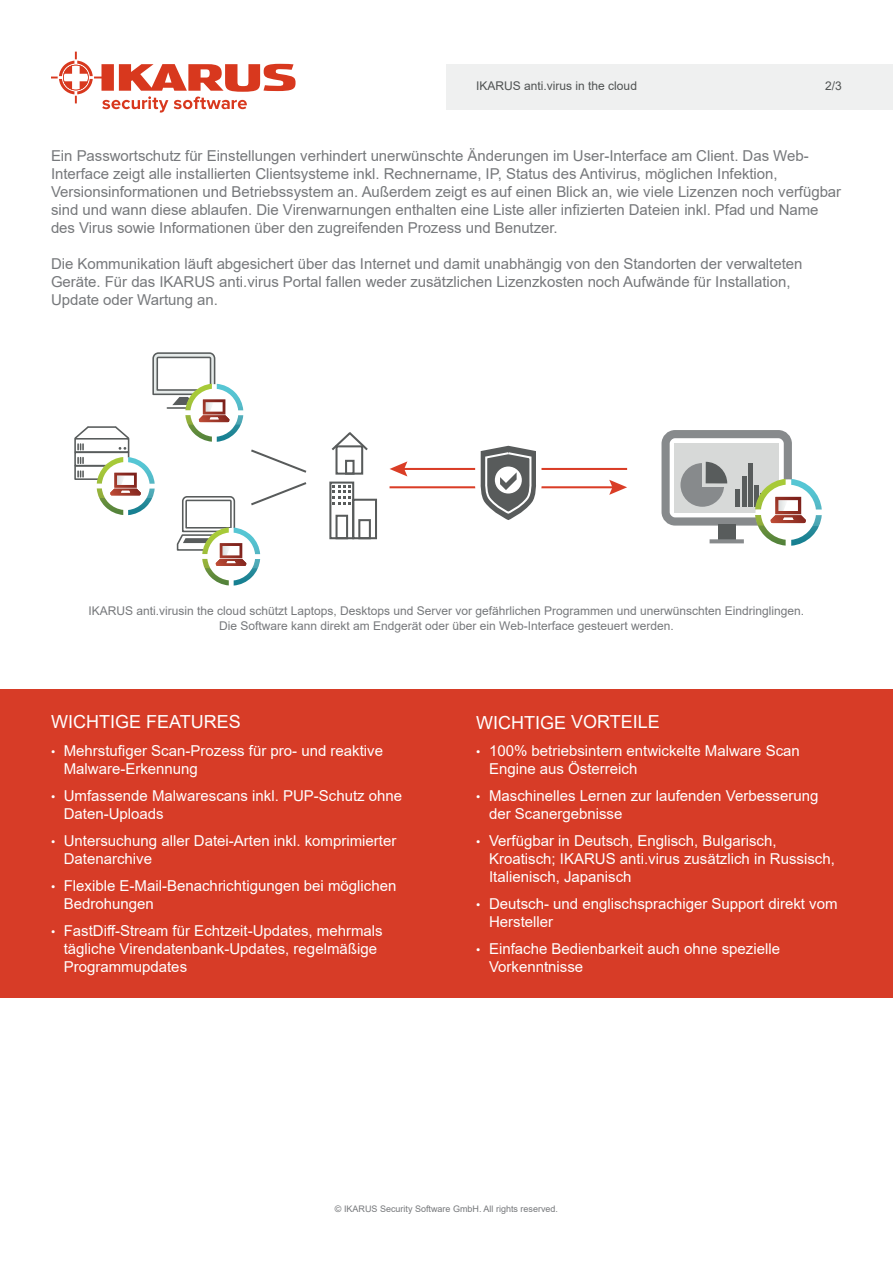
<style>
.page{position:relative;width:893px;height:1263px;background:#fff}
.page>*{position:absolute;margin:0;border:0;box-sizing:border-box;transform-origin:0 0}
.t1{font:18px "Arial";color:#fff}
.t2{font:15px/18px "Arial";letter-spacing:-.005em;color:#76787b}
.t3{font:15px/18px "Arial";color:#fff}
.t4{font:12px/14.4px "Arial";color:#76787b;text-align:center}
.t5{font:12px "Arial";color:#4f5252}
.t6{font:9px "Arial";color:#76787b}
.s1{font-size:12px}
</style>
<div class="page">
<div style="left:446px;top:64px;width:447px;height:45px;background:#eff0f0"></div>
<div style="left:661px;top:430px;width:131px;height:96px;border:8px solid #878a8c;border-radius:10px"></div>
<div style="left:674px;top:443px;width:105px;height:70px;background:#d7d9d8"></div>
<div style="left:718px;top:524px;width:17px;height:17px;background:#585c5c"></div>
<svg style="left:710px;top:539px;width:34px;height:4px"></svg>
<div style="left:680px;top:463px;width:44px;height:44px;background:#878a8c;border-radius:50%"></div>
<svg style="left:702px;top:462px;width:23px;height:25px"></svg>
<svg style="left:706px;top:462px;width:21px;height:21px"></svg>
<hr style="left:736px;top:489px;width:4px;height:18px;background:#585c5c">
<hr style="left:742px;top:476px;width:4px;height:31px;background:#585c5c">
<hr style="left:748px;top:463px;width:4px;height:44px;background:#585c5c">
<hr style="left:754px;top:485px;width:4px;height:22px;background:#585c5c">
<svg style="left:755px;top:479px;width:67px;height:67px"></svg>
<svg style="left:344px;top:530px;width:16px;height:10px"></svg>
<div style="left:329px;top:482px;width:25px;height:57px;border:2px solid #585b5b"></div>
<div style="left:352px;top:499px;width:25px;height:40px;border:2px solid #585b5b"></div>
<div style="left:335px;top:515px;width:13px;height:24px;border:2px solid #585b5b"></div>
<div style="left:358px;top:519px;width:13px;height:20px;border:2px solid #585b5b"></div>
<svg style="left:332px;top:485px;width:19px;height:20px"></svg>
<div style="left:335px;top:445px;width:28px;height:30px;border:2px solid #585b5b"></div>
<div style="left:345px;top:460px;width:10px;height:15px;border:2px solid #585b5b"></div>
<svg style="left:331px;top:432px;width:37px;height:20px"></svg>
<hr style="left:402px;top:468px;width:225px;height:2px;background:#da3d26">
<svg style="left:390px;top:461px;width:17px;height:15px"></svg>
<hr style="left:390px;top:486px;width:225px;height:2px;background:#da3d26">
<svg style="left:609px;top:480px;width:18px;height:15px"></svg>
<svg style="left:475px;top:445px;width:67px;height:75px"></svg>
<svg style="left:251px;top:449px;width:56px;height:24px"></svg>
<svg style="left:177px;top:482px;width:130px;height:104px"></svg>
<div style="left:74px;top:438px;width:55px;height:15px;border:2px solid #585c5c"></div>
<svg style="left:119px;top:447px;width:7px;height:3px"></svg>
<div style="left:74px;top:452px;width:55px;height:14px;border:2px solid #585c5c"></div>
<svg style="left:77px;top:458px;width:7px;height:5px"></svg>
<div style="left:74px;top:465px;width:55px;height:15px;border:2px solid #585c5c"></div>
<svg style="left:77px;top:471px;width:7px;height:6px"></svg>
<svg style="left:74px;top:426px;width:16px;height:24px"></svg>
<svg style="left:114px;top:426px;width:16px;height:14px"></svg>
<hr style="left:88px;top:426px;width:28px;height:2px;background:#585c5c">
<svg style="left:97px;top:457px;width:58px;height:58px"></svg>
<svg style="left:152px;top:352px;width:91px;height:90px"></svg>
<div style="left:0;top:689px;width:893px;height:308px;background:#d73c27"></div>
<svg style="left:51px;top:52px;width:245px;height:61px"></svg>
<p class="t5" style="left:476px;top:78px;width:162px">IKARUS anti.virus in the cloud</p>
<p class="t5" style="left:825px;top:78px;width:18px">2/3</p>
<p class="t2" style="left:51px;top:147px;width:792px">Ein Passwortschutz für Einstellungen verhindert unerwünschte Änderungen im User-Interface am Client. Das Web-Interface zeigt alle installierten Clientsysteme inkl. Rechnername, IP, Status des Antivirus, möglichen Infektion, Versionsinformationen und Betriebssystem an. Außerdem zeigt es auf einen Blick an, wie viele Lizenzen noch verfügbar sind und wann diese ablaufen. Die Virenwarnungen enthalten eine Liste aller infizierten Dateien inkl. Pfad und Name des Virus sowie Informationen über den zugreifenden Prozess und Benutzer.</p>
<p class="t2" style="left:51px;top:255px;width:753px">Die Kommunikation läuft abgesichert über das Internet und damit unabhängig von den Standorten der verwalteten<br>Geräte. Für das IKARUS anti.virus Portal fallen weder zusätzlichen Lizenzkosten noch Aufwände für Installation,<br>Update oder Wartung an.</p>
<p class="t4" style="left:89px;top:604px;width:717px">IKARUS anti.virusin the cloud schützt Laptops, Desktops und Server vor gefährlichen Programmen und unerwünschten Eindringlingen.<br>Die Software kann direkt am Endgerät oder über ein Web-Interface gesteuert werden.</p>
<p class="t1" style="left:51px;top:709px;width:191px">WICHTIGE FEATURES</p>
<p class="t3" style="left:64px;top:742px;width:321px;text-indent:-13px"><span class="s1">•</span> Mehrstufiger Scan-Prozess für pro- und reaktive<br>Malware-Erkennung</p>
<p class="t3" style="left:64px;top:787px;width:340px;text-indent:-13px"><span class="s1">•</span> Umfassende Malwarescans inkl. PUP-Schutz ohne<br>Daten-Uploads</p>
<p class="t3" style="left:64px;top:832px;width:334px;text-indent:-13px"><span class="s1">•</span> Untersuchung aller Datei-Arten inkl. komprimierter<br>Datenarchive</p>
<p class="t3" style="left:64px;top:877px;width:334px;text-indent:-13px"><span class="s1">•</span> Flexible E-Mail-Benachrichtigungen bei möglichen<br>Bedrohungen</p>
<p class="t3" style="left:64px;top:922px;width:320px;text-indent:-13px"><span class="s1">•</span> FastDiff-Stream für Echtzeit-Updates, mehrmals tägliche Virendatenbank-Updates, regelmäßige<br>Programmupdates</p>
<p class="t1" style="left:476px;top:709px;width:185px">WICHTIGE VORTEILE</p>
<p class="t3" style="left:489px;top:742px;width:312px;text-indent:-13px"><span class="s1">•</span> 100% betriebsintern entwickelte Malware Scan<br>Engine aus Österreich</p>
<p class="t3" style="left:489px;top:787px;width:331px;text-indent:-13px"><span class="s1">•</span> Maschinelles Lernen zur laufenden Verbesserung der Scanergebnisse</p>
<p class="t3" style="left:489px;top:832px;width:347px;text-indent:-13px"><span class="s1">•</span> Verfügbar in Deutsch, Englisch, Bulgarisch,<br>Kroatisch; IKARUS anti.virus zusätzlich in Russisch,<br>Italienisch, Japanisch</p>
<p class="t3" style="left:489px;top:895px;width:350px;text-indent:-13px"><span class="s1">•</span> Deutsch- und englischsprachiger Support direkt vom<br>Hersteller</p>
<p class="t3" style="left:489px;top:940px;width:292px;text-indent:-13px"><span class="s1">•</span> Einfache Bedienbarkeit auch ohne spezielle<br>Vorkenntnisse</p>
<p class="t6" style="left:335px;top:1203px;width:225px">© IKARUS Security Software GmbH. All rights reserved.</p>
</div>
